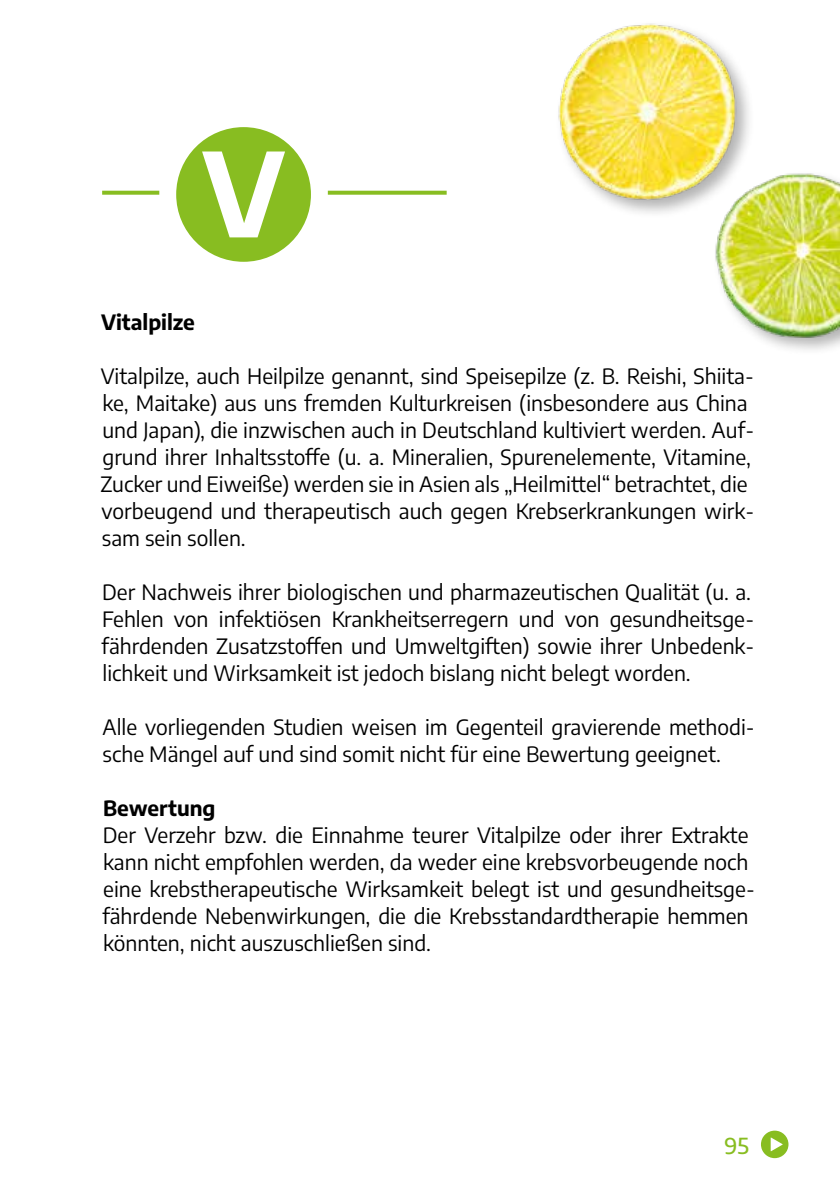
<style>
.page{position:relative;width:840px;height:1191px;background:#fff}
.page>*{position:absolute;margin:0;border:0;box-sizing:border-box;transform-origin:0 0}
.t1{font:500 22px "Encode Sans";color:#88bd21}
.t2{font:21px/27px "Encode Sans";color:#000}
.t3{font:700 21px "Encode Sans";color:#000}
</style>
<div class="page">
<div style="left:555px;top:21px;width:199px;height:198px;background:#000;opacity:.3"></div>
<img style="left:556px;top:21px;width:182px;height:181px">
<img style="left:690px;top:149px;width:149px;height:201px">
<div style="left:760px;top:1130px;width:28px;height:28px;background:#88bd21;border-radius:50%"></div>
<svg style="left:770px;top:1137px;width:12px;height:14px"></svg>
<div style="left:176px;top:127px;width:135px;height:135px;background:#88bd21;border-radius:50%"></div>
<svg style="left:202px;top:151px;width:83px;height:86px"></svg>
<svg style="left:102px;top:191px;width:57px;height:4px"></svg>
<svg style="left:327px;top:191px;width:119px;height:4px"></svg>
<p class="t3" style="left:101px;top:307px;width:95px">Vitalpilze</p>
<p class="t2" style="left:100px;top:361px;width:655px">Vitalpilze, auch Heilpilze genannt, sind Speisepilze (z. B. Reishi, Shiita&shy;ke, Maitake) aus uns fremden Kulturkreisen (insbesondere aus China und Japan), die inzwischen auch in Deutschland kultiviert werden. Auf&shy;grund ihrer Inhaltsstoffe (u. a. Mineralien, Spurenelemente, Vitamine, Zucker und Eiweiße) werden sie in Asien als „Heilmittel“ betrachtet, die vorbeugend und therapeutisch auch gegen Krebserkrankungen wirk&shy;sam sein sollen.</p>
<p class="t2" style="left:102px;top:577px;width:653px">Der Nachweis ihrer biologischen und pharmazeutischen Qualität (u. a.<br>Fehlen von infektiösen Krankheitserregern und von gesundheitsge&shy;fährdenden Zusatzstoffen und Umweltgiften) sowie ihrer Unbedenk&shy;lichkeit und Wirksamkeit ist jedoch bislang nicht belegt worden.</p>
<p class="t2" style="left:102px;top:712px;width:653px">Alle vorliegenden Studien weisen im Gegenteil gravierende methodi&shy;sche Mängel auf und sind somit nicht für eine Bewertung geeignet.</p>
<p class="t3" style="left:103px;top:793px;width:114px">Bewertung</p>
<p class="t2" style="left:102px;top:821px;width:653px">Der Verzehr bzw. die Einnahme teurer Vitalpilze oder ihrer Extrakte kann nicht empfohlen werden, da weder eine krebsvorbeugende noch eine krebstherapeutische Wirksamkeit belegt ist und gesundheitsge&shy;fährdende Nebenwirkungen, die die Krebsstandardtherapie hemmen könnten, nicht auszuschließen sind.</p>
<p class="t1" style="left:724px;top:1130px;width:26px">95</p>
</div>
